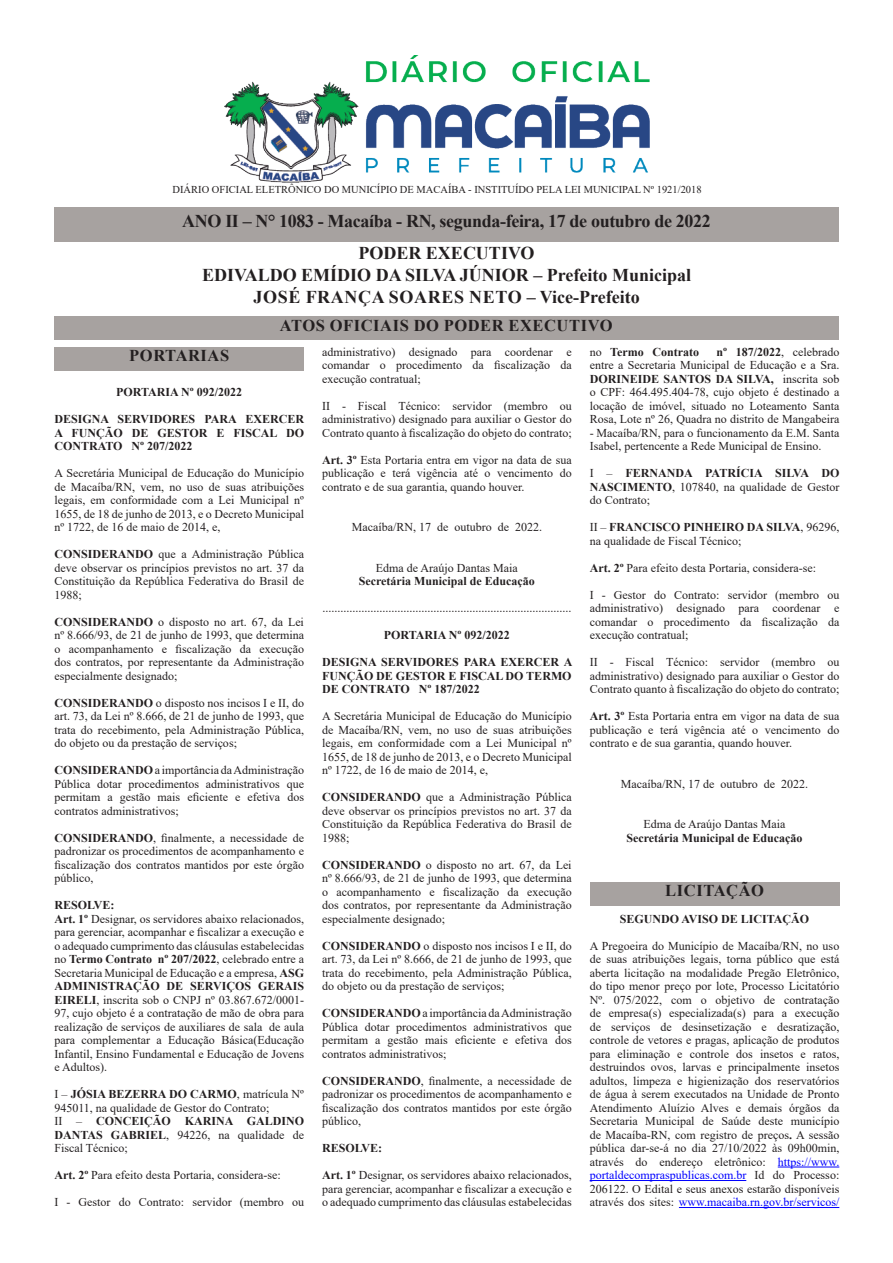
<style>
.page{position:relative;width:893px;height:1263px;background:#fff}
.page>*{position:absolute;margin:0;border:0;box-sizing:border-box;transform-origin:0 0}
.t1{font:700 18px "Times New Roman";color:#231f20}
.t2{font:700 18px "Times New Roman";letter-spacing:-.02em;color:#231f20}
.t3{font:700 18px "Times New Roman";letter-spacing:.035em;color:#231f20}
.t4{font:700 16.5px "Times New Roman";letter-spacing:.035em;color:#231f20}
.t5{font:12px/13.5px "Times New Roman";color:#231f20;text-align:justify}
.t6{font:700 12px/13.5px "Times New Roman";color:#231f20;text-align:justify}
.t7{font:10.5px "Times New Roman";color:#231f20}
.s1{font-weight:700}
.s2{font-weight:400}
.s3{color:#00f}
</style>
<div class="page">
<div style="left:54px;top:317px;width:784px;height:23px;background:#a7a2a0"></div>
<div style="left:54px;top:207px;width:785px;height:34px;background:#a7a2a0"></div>
<img style="left:224px;top:55px;width:426px;height:128px">
<hr style="left:778px;top:1167px;width:61px;height:1px;background:#00f">
<hr style="left:590px;top:1180px;width:156px;height:1px;background:#00f">
<hr style="left:679px;top:1207px;width:160px;height:1px;background:#00f">
<div style="left:54px;top:347px;width:250px;height:24px;background:#a7a2a0"></div>
<div style="left:590px;top:882px;width:250px;height:24px;background:#a7a2a0"></div>
<p class="t7" style="left:173px;top:182px;width:531px">DIÁRIO OFICIAL ELETRÔNICO DO MUNICÍPIO DE MACAÍBA - INSTITUÍDO PELA LEI MUNICIPAL Nº 1921/2018</p>
<p class="t2" style="left:182px;top:208px;width:530px">ANO II – N° 1083 - Macaíba - RN, segunda-feira, 17 de outubro de 2022</p>
<p class="t1" style="left:358px;top:240px;width:178px">PODER EXECUTIVO</p>
<p class="t1" style="left:202px;top:262px;width:490px">EDIVALDO EMÍDIO DA SILVA JÚNIOR – Prefeito Municipal</p>
<p class="t3" style="left:254px;top:284px;width:388px">JOSÉ FRANÇA SOARES NETO – Vice-Prefeito</p>
<p class="t4" style="left:280px;top:313px;width:334px">ATOS OFICIAIS DO PODER EXECUTIVO</p>
<p class="t4" style="left:129px;top:344px;width:101px">PORTARIAS</p>
<p class="t6" style="left:116px;top:385px;width:127px">PORTARIA Nº 092/2022</p>
<p class="t6" style="left:54px;top:412px;width:251px">DESIGNA SERVIDORES PARA EXERCER A FUNÇÃO DE GESTOR E FISCAL DO CONTRATO Nº 207/2022</p>
<p class="t5" style="left:54px;top:466px;width:251px">A Secretária Municipal de Educação do Município de Macaíba/RN, vem, no uso de suas atribuições legais, em conformidade com a Lei Municipal nº 1655, de 18 de junho de 2013, e o Decreto Municipal nº 1722, de 16 de maio de 2014, e,</p>
<p class="t5" style="left:54px;top:547px;width:251px"><span class="s1">CONSIDERANDO</span> que a Administração Pública deve observar os princípios previstos no art. 37 da Constituição da República Federativa do Brasil de 1988;</p>
<p class="t5" style="left:54px;top:614px;width:251px"><span class="s1">CONSIDERANDO</span> o disposto no art. 67, da Lei nº 8.666/93, de 21 de junho de 1993, que determina o acompanhamento e fiscalização da execução dos contratos, por representante da Administração especialmente designado;</p>
<p class="t5" style="left:54px;top:695px;width:251px"><span class="s1">CONSIDERANDO</span> o disposto nos incisos I e II, do art. 73, da Lei nº 8.666, de 21 de junho de 1993, que trata do recebimento, pela Administração Pública, do objeto ou da prestação de serviços;</p>
<p class="t5" style="left:54px;top:763px;width:251px"><span class="s1">CONSIDERANDO</span> a importância da Administração Pública dotar procedimentos administrativos que permitam a gestão mais eficiente e efetiva dos contratos administrativos;</p>
<p class="t5" style="left:54px;top:830px;width:251px"><span class="s1">CONSIDERANDO</span>, finalmente, a necessidade de padronizar os procedimentos de acompanhamento e fiscalização dos contratos mantidos por este órgão público,</p>
<p class="t6" style="left:54px;top:898px;width:62px">RESOLVE:</p>
<p class="t5" style="left:54px;top:911px;width:251px"><span class="s1">Art. 1º</span> Designar, os servidores abaixo relacionados, para gerenciar, acompanhar e fiscalizar a execução e o adequado cumprimento das cláusulas estabelecidas no <span class="s1">Termo Contrato nº 207/2022</span>, celebrado entre a Secretaria Municipal de Educação e a empresa, <span class="s1">ASG ADMINISTRAÇÃO DE SERVIÇOS GERAIS EIRELI</span>, inscrita sob o CNPJ nº 03.867.672/0001- 97, cujo objeto é a contratação de mão de obra para realização de serviços de auxiliares de sala de aula para complementar a Educação Básica(Educação Infantil, Ensino Fundamental e Educação de Jovens e Adultos).</p>
<p class="t5" style="left:54px;top:1087px;width:251px">I – <span class="s1">JÓSIA BEZERRA DO CARMO</span>, matrícula Nº<br>945011, na qualidade de Gestor do Contrato;</p>
<p class="t5" style="left:54px;top:1114px;width:251px">II – <span class="s1">CONCEIÇÃO KARINA GALDINO DANTAS GABRIEL</span>, 94226, na qualidade de Fiscal Técnico;</p>
<p class="t5" style="left:54px;top:1168px;width:228px"><span class="s1">Art. 2º</span> Para efeito desta Portaria, considera-se:</p>
<p class="t5" style="left:54px;top:1195px;width:251px">I - Gestor do Contrato: servidor (membro ou</p>
<p class="t5" style="left:322px;top:344px;width:251px">administrativo) designado para coordenar e comandar o procedimento da fiscalização da execução contratual;</p>
<p class="t5" style="left:322px;top:398px;width:251px">II - Fiscal Técnico: servidor (membro ou administrativo) designado para auxiliar o Gestor do Contrato quanto à fiscalização do objeto do contrato;</p>
<p class="t5" style="left:322px;top:452px;width:251px"><span class="s1">Art. 3º</span> Esta Portaria entra em vigor na data de sua publicação e terá vigência até o vencimento do contrato e de sua garantia, quando houver.</p>
<p class="t5" style="left:352px;top:520px;width:192px">Macaíba/RN, 17 de outubro de 2022.</p>
<p class="t5" style="left:376px;top:560px;width:143px">Edma de Araújo Dantas Maia</p>
<p class="t6" style="left:359px;top:574px;width:178px">Secretária Municipal de Educação</p>
<p class="t5" style="left:322px;top:601px;width:250px">...................................................................................</p>
<p class="t6" style="left:384px;top:628px;width:127px">PORTARIA Nº 092/2022</p>
<p class="t6" style="left:322px;top:655px;width:252px">DESIGNA SERVIDORES PARA EXERCER A FUNÇÃO DE GESTOR E FISCAL DO TERMO DE CONTRATO Nº 187/2022</p>
<p class="t5" style="left:322px;top:709px;width:251px">A Secretária Municipal de Educação do Município de Macaíba/RN, vem, no uso de suas atribuições legais, em conformidade com a Lei Municipal nº 1655, de 18 de junho de 2013, e o Decreto Municipal nº 1722, de 16 de maio de 2014, e,</p>
<p class="t5" style="left:322px;top:790px;width:251px"><span class="s1">CONSIDERANDO</span> que a Administração Pública deve observar os princípios previstos no art. 37 da Constituição da República Federativa do Brasil de 1988;</p>
<p class="t5" style="left:322px;top:857px;width:251px"><span class="s1">CONSIDERANDO</span> o disposto no art. 67, da Lei nº 8.666/93, de 21 de junho de 1993, que determina o acompanhamento e fiscalização da execução dos contratos, por representante da Administração especialmente designado;</p>
<p class="t5" style="left:322px;top:938px;width:251px"><span class="s1">CONSIDERANDO</span> o disposto nos incisos I e II, do art. 73, da Lei nº 8.666, de 21 de junho de 1993, que trata do recebimento, pela Administração Pública, do objeto ou da prestação de serviços;</p>
<p class="t5" style="left:322px;top:1006px;width:251px"><span class="s1">CONSIDERANDO</span> a importância da Administração Pública dotar procedimentos administrativos que permitam a gestão mais eficiente e efetiva dos contratos administrativos;</p>
<p class="t5" style="left:322px;top:1073px;width:251px"><span class="s1">CONSIDERANDO</span>, finalmente, a necessidade de padronizar os procedimentos de acompanhamento e fiscalização dos contratos mantidos por este órgão público,</p>
<p class="t6" style="left:322px;top:1141px;width:62px">RESOLVE:</p>
<p class="t5" style="left:322px;top:1168px;width:251px"><span class="s1">Art. 1º</span> Designar, os servidores abaixo relacionados, para gerenciar, acompanhar e fiscalizar a execução e o adequado cumprimento das cláusulas estabelecidas</p>
<p class="t5" style="left:590px;top:344px;width:251px;text-indent:127px"><span class="s1">nº 187/2022</span>, celebrado entre a Secretaria Municipal de Educação e a Sra.<br><span class="s1">DORINEIDE SANTOS DA SILVA,</span> inscrita sob o CPF: 464.495.404-78, cujo objeto é destinado a locação de imóvel, situado no Loteamento Santa Rosa, Lote nº 26, Quadra no distrito de Mangabeira</p>
<p class="t5" style="left:590px;top:425px;width:251px">- Macaíba/RN, para o funcionamento da E.M. Santa<br>Isabel, pertencente a Rede Municipal de Ensino.</p>
<p class="t5" style="left:590px;top:466px;width:251px">I – <span class="s1">FERNANDA PATRÍCIA SILVA DO NASCIMENTO</span>, 107840, na qualidade de Gestor do Contrato;</p>
<p class="t5" style="left:590px;top:520px;width:251px">II – <span class="s1">FRANCISCO PINHEIRO DA SILVA</span>, 96296, na qualidade de Fiscal Técnico;</p>
<p class="t5" style="left:590px;top:560px;width:228px"><span class="s1">Art. 2º</span> Para efeito desta Portaria, considera-se:</p>
<p class="t5" style="left:590px;top:587px;width:251px">I - Gestor do Contrato: servidor (membro ou administrativo) designado para coordenar e comandar o procedimento da fiscalização da execução contratual;</p>
<p class="t5" style="left:590px;top:655px;width:251px">II - Fiscal Técnico: servidor (membro ou administrativo) designado para auxiliar o Gestor do Contrato quanto à fiscalização do objeto do contrato;</p>
<p class="t5" style="left:590px;top:709px;width:251px"><span class="s1">Art. 3º</span> Esta Portaria entra em vigor na data de sua publicação e terá vigência até o vencimento do contrato e de sua garantia, quando houver.</p>
<p class="t5" style="left:621px;top:776px;width:189px">Macaíba/RN, 17 de outubro de 2022.</p>
<p class="t5" style="left:643px;top:817px;width:143px">Edma de Araújo Dantas Maia</p>
<p class="t6" style="left:626px;top:830px;width:178px">Secretária Municipal de Educação</p>
<p class="t6" style="left:590px;top:344px;width:111px"><span class="s2">no</span> Termo Contrato</p>
<p class="t4" style="left:665px;top:879px;width:100px">LICITAÇÃO</p>
<p class="t6" style="left:620px;top:911px;width:191px">SEGUNDO AVISO DE LICITAÇÃO</p>
<p class="t5" style="left:590px;top:938px;width:251px">A Pregoeira do Município de Macaíba/RN, no uso de suas atribuições legais, torna público que está aberta licitação na modalidade Pregão Eletrônico, do tipo menor preço por lote, Processo Licitatório Nº. 075/2022, com o objetivo de contratação de empresa(s) especializada(s) para a execução de serviços de desinsetização e desratização, controle de vetores e pragas, aplicação de produtos para eliminação e controle dos insetos e ratos, destruindos ovos, larvas e principalmente insetos adultos, limpeza e higienização dos reservatórios de água à serem executados na Unidade de Pronto Atendimento Aluízio Alves e demais órgãos da Secretaria Municipal de Saúde deste município de Macaíba-RN, com registro de preços<span class="s1">.</span> A sessão pública dar-se-á no dia 27/10/2022 às 09h00min, através do endereço eletrônico: <span class="s3">https://www. portaldecompraspublicas.com.br</span> Id do Processo:<br>206122. O Edital e seus anexos estarão disponíveis através dos sites: <span class="s3">www.macaiba.rn.gov.br/servicos/</span></p>
</div>
